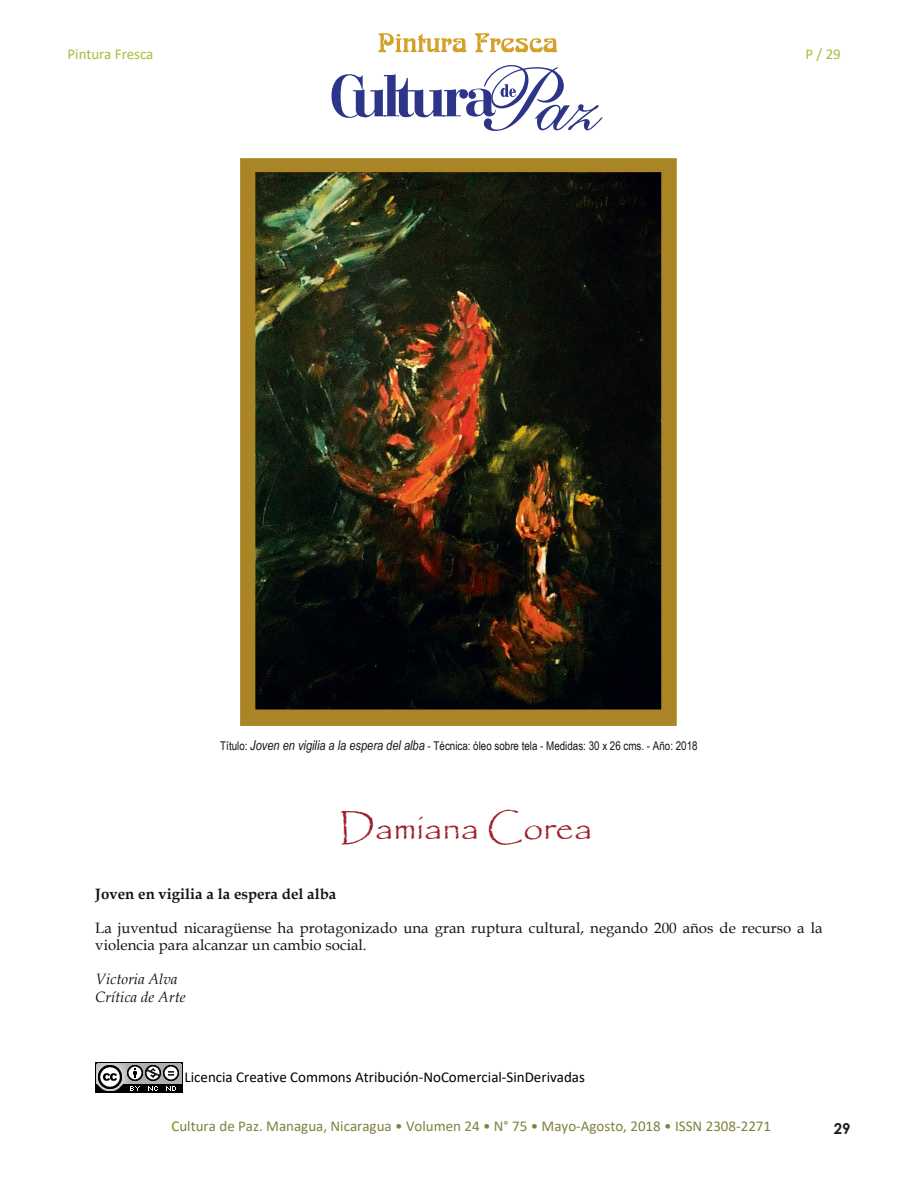
<style>
.page{position:relative;width:918px;height:1188px;background:#fff}
.page>*{position:absolute;margin:0;border:0;box-sizing:border-box;transform-origin:0 0}
.t1{font:36px "Papyrus";color:#9e1e2c}
.t2{font:15px/16.5px "Book Antiqua";color:#111416}
.t3{font:15px "Calibri";color:#808040}
.t4{font:15px "Calibri";color:#000}
.t5{font:700 15px "Book Antiqua";color:#111416}
.t6{font:italic 15px/18px "Book Antiqua";color:#111416}
.t7{font:15px "Calibri";color:#a7bd39}
.t8{font:700 15px "Century Gothic";color:#231f20}
.t9{font:12px "Arial Narrow";color:#111416}
.s1{font-style:italic;font-size:13.5px}
.s2{color:#808000}
</style>
<div class="page">
<svg style="left:332px;top:65px;width:270px;height:66px"></svg>
<svg style="left:378px;top:33px;width:89px;height:19px"></svg>
<svg style="left:475px;top:33px;width:82px;height:19px"></svg>
<img style="left:240px;top:158px;width:437px;height:568px">
<img style="left:96px;top:1062px;width:86px;height:31px">
<p class="t7" style="left:67px;top:43px;width:87px">Pintura Fresca</p>
<p class="t7" style="left:805px;top:43px;width:37px">P / 29</p>
<p class="t9" style="left:220px;top:737px;width:479px">Título: <span class="s1">Joven en vigilia a la espera del alba</span> - Técnica: óleo sobre tela - Medidas: 30 x 26 cms. - Año: 2018</p>
<h1 class="t1" style="left:340px;top:805px;width:254px">Damiana Corea</h1>
<p class="t5" style="left:95px;top:883px;width:243px">Joven en vigilia a la espera del alba</p>
<p class="t2" style="left:95px;top:919px;width:729px">La juventud nicaragüense ha protagonizado una gran ruptura cultural, negando 200 años de recurso a la violencia para alcanzar un cambio social.</p>
<p class="t6" style="left:95px;top:970px;width:92px">Victoria Alva<br>Crítica de Arte</p>
<p class="t4" style="left:184px;top:1067px;width:402px">Licencia Creative Commons Atribución-NoComercial-SinDerivadas</p>
<p class="t3" style="left:171px;top:1116px;width:601px"><span class="s2">C</span>ultura de Paz. Managua, Nicaragua • Volumen 24 • N° 75 • Mayo-Agosto, 2018 • ISSN 2308-2271</p>
<p class="t8" style="left:834px;top:1117px;width:18px">29</p>
</div>
